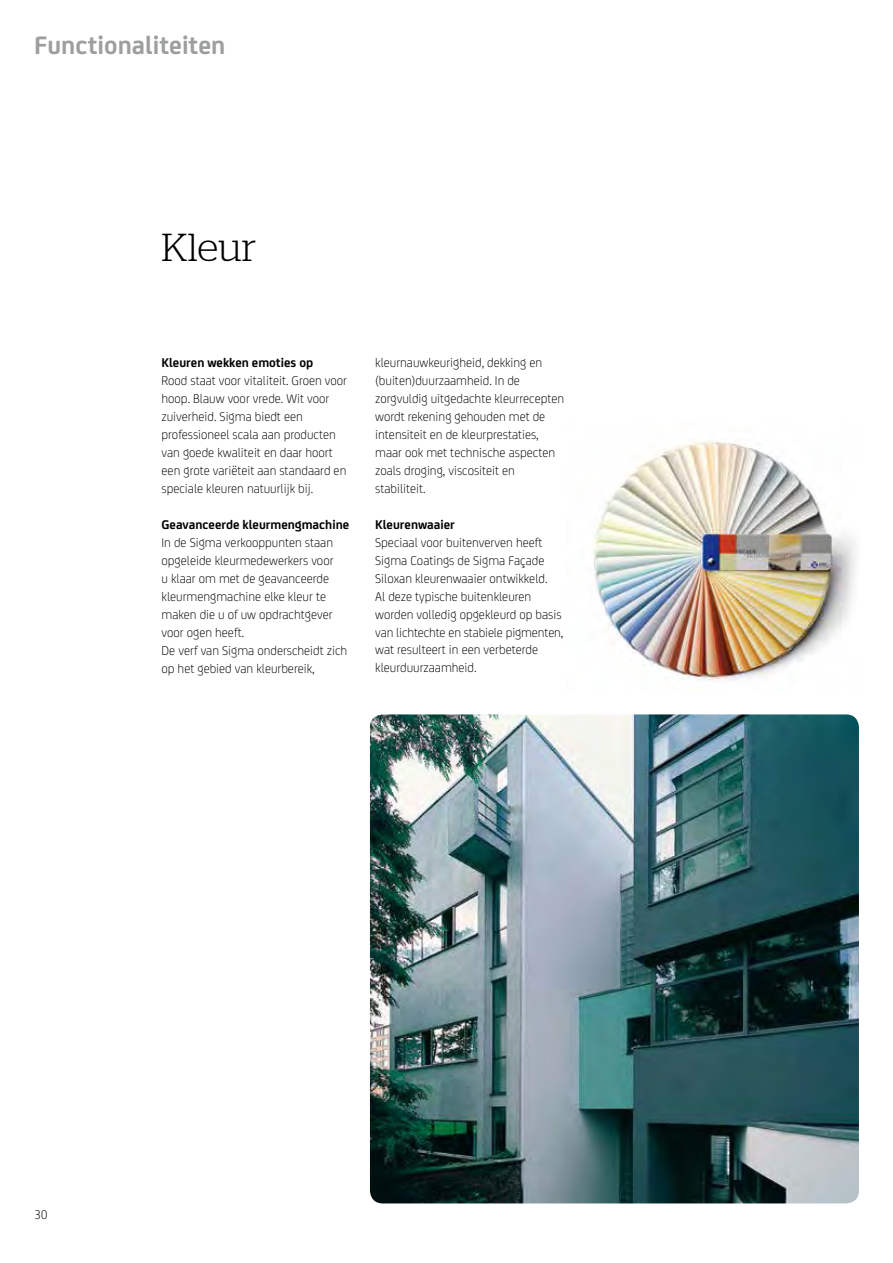
<style>
.page{position:relative;width:893px;height:1263px;background:#fff}
.page>*{position:absolute;margin:0;border:0;box-sizing:border-box;transform-origin:0 0}
.t1{font:300 39px "Stag";color:#000}
.t2{font:700 27px "FS Joey";color:#9c9e9f}
.t3{font:300 13.5px/18px "FS Joey";color:#000}
.t4{font:700 13.5px "FS Joey";color:#000}
</style>
<div class="page">
<img style="left:593px;top:441px;width:263px;height:241px">
<img style="left:370px;top:714px;width:489px;height:489px">
<h2 class="t2" style="left:34px;top:25px;width:193px">Functionaliteiten</h2>
<h1 class="t1" style="left:162px;top:225px;width:96px">Kleur</h1>
<p class="t4" style="left:162px;top:352px;width:153px">Kleuren wekken emoties op</p>
<p class="t3" style="left:162px;top:370px;width:187px">Rood staat voor vitaliteit. Groen voor hoop. Blauw voor vrede. Wit voor zuiverheid. Sigma biedt een professioneel scala aan producten van goede kwaliteit en daar hoort een grote variëteit aan standaard en speciale kleuren natuurlijk bij.</p>
<p class="t4" style="left:162px;top:514px;width:189px">Geavanceerde kleurmengmachine</p>
<p class="t3" style="left:162px;top:532px;width:187px">In de Sigma verkooppunten staan opgeleide kleurmedewerkers voor<br>u klaar om met de geavanceerde kleurmengmachine elke kleur te maken die u of uw opdrachtgever voor ogen heeft.<br>De verf van Sigma onderscheidt zich op het gebied van kleurbereik,</p>
<p class="t3" style="left:375px;top:352px;width:190px">kleurnauwkeurigheid, dekking en (buiten)duurzaamheid. In de zorgvuldig uitgedachte kleurrecepten wordt rekening gehouden met de intensiteit en de kleurprestaties, maar ook met technische aspecten zoals droging, viscositeit en stabiliteit.</p>
<p class="t4" style="left:375px;top:514px;width:81px">Kleurenwaaier</p>
<p class="t3" style="left:375px;top:532px;width:189px">Speciaal voor buitenverven heeft<br>Sigma Coatings de Sigma Façade<br>Siloxan kleurenwaaier ontwikkeld.<br>Al deze typische buitenkleuren worden volledig opgekleurd op basis van lichtechte en stabiele pigmenten, wat resulteert in een verbeterde kleurduurzaamheid.</p>
<p class="t3" style="left:34px;top:1205px;width:15px">30</p>
</div>
